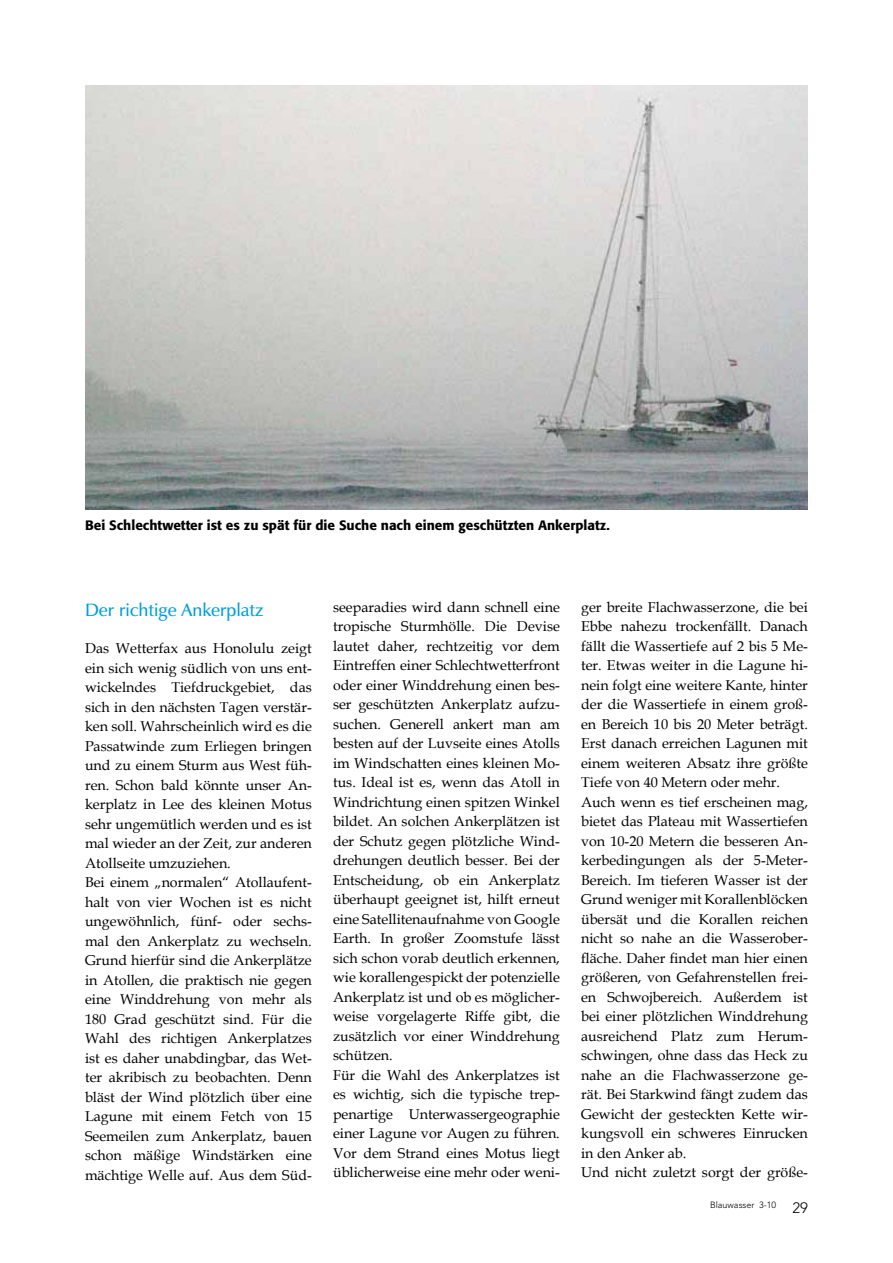
<style>
.page{position:relative;width:893px;height:1263px;background:#fff}
.page>*{position:absolute;margin:0;border:0;box-sizing:border-box;transform-origin:0 0}
.t1{font:600 18px "Zapf Humanist 601 BT";color:#009ee0}
.t2{font:300 15px "Avenir";color:#000}
.t3{font:14.25px/19.5px "Book Antiqua";color:#000}
.t4{font:500 13.5px "Formata";color:#000}
.t5{font:300 9px "Avenir";color:#000}
</style>
<div class="page">
<img style="left:85px;top:85px;width:723px;height:424px">
<p class="t4" style="left:85px;top:517px;width:526px">Bei Schlechtwetter ist es zu spät für die Suche nach einem geschützten Ankerplatz.</p>
<p class="t1" style="left:85px;top:598px;width:180px">Der richtige Ankerplatz</p>
<p class="t3" style="left:85px;top:638px;width:228px">Das Wetterfax aus Honolulu zeigt ein sich wenig südlich von uns ent&shy;wickelndes Tiefdruckgebiet, das sich in den nächsten Tagen verstär&shy;ken soll. Wahrscheinlich wird es die<br>Passatwinde zum Erliegen bringen und zu einem Sturm aus West füh&shy;ren. Schon bald könnte unser An&shy;kerplatz in Lee des kleinen Motus sehr ungemütlich werden und es ist mal wieder an der Zeit, zur anderen<br>Atollseite umzuziehen.<br>Bei einem „normalen“ Atollaufent&shy;halt von vier Wochen ist es nicht ungewöhnlich, fünf- oder sechs&shy;mal den Ankerplatz zu wechseln.<br>Grund hierfür sind die Ankerplätze in Atollen, die praktisch nie gegen eine Winddrehung von mehr als<br>180 Grad geschützt sind. Für die<br>Wahl des richtigen Ankerplatzes ist es daher unabdingbar, das Wet&shy;ter akribisch zu beobachten. Denn bläst der Wind plötzlich über eine<br>Lagune mit einem Fetch von 15<br>Seemeilen zum Ankerplatz, bauen schon mäßige Windstärken eine mächtige Welle auf. Aus dem Süd-</p>
<p class="t3" style="left:333px;top:597px;width:228px">seeparadies wird dann schnell eine tropische Sturmhölle. Die Devise lautet daher, rechtzeitig vor dem Eintreffen einer Schlechtwetterfront oder einer Winddrehung einen bes&shy;ser geschützten Ankerplatz aufzu&shy;suchen. Generell ankert man am besten auf der Luvseite eines Atolls im Windschatten eines kleinen Mo&shy;tus. Ideal ist es, wenn das Atoll in Windrichtung einen spitzen Winkel bildet. An solchen Ankerplätzen ist der Schutz gegen plötzliche Wind&shy;drehungen deutlich besser. Bei der Entscheidung, ob ein Ankerplatz überhaupt geeignet ist, hilft erneut eine Satellitenaufnahme von Google Earth. In großer Zoomstufe lässt sich schon vorab deutlich erkennen, wie korallengespickt der potenzielle Ankerplatz ist und ob es möglicher&shy;weise vorgelagerte Riffe gibt, die zusätzlich vor einer Winddrehung schützen.<br>Für die Wahl des Ankerplatzes ist es wichtig, sich die typische trep&shy;penartige Unterwassergeographie einer Lagune vor Augen zu führen.<br>Vor dem Strand eines Motus liegt üblicherweise eine mehr oder weni-</p>
<p class="t3" style="left:581px;top:597px;width:228px">ger breite Flachwasserzone, die bei Ebbe nahezu trockenfällt. Danach fällt die Wassertiefe auf 2 bis 5 Me&shy;ter. Etwas weiter in die Lagune hi&shy;nein folgt eine weitere Kante, hinter der die Wassertiefe in einem groß&shy;en Bereich 10 bis 20 Meter beträgt.<br>Erst danach erreichen Lagunen mit einem weiteren Absatz ihre größte Tiefe von 40 Metern oder mehr.<br>Auch wenn es tief erscheinen mag, bietet das Plateau mit Wassertiefen von 10-20 Metern die besseren An&shy;kerbedingungen als der 5-Meter-Bereich. Im tieferen Wasser ist der Grund weniger mit Korallenblöcken übersät und die Korallen reichen nicht so nahe an die Wasserober&shy;fläche. Daher findet man hier einen größeren, von Gefahrenstellen frei&shy;en Schwojbereich. Außerdem ist bei einer plötzlichen Winddrehung ausreichend Platz zum Herum&shy;schwingen, ohne dass das Heck zu nahe an die Flachwasserzone ge&shy;rät. Bei Starkwind fängt zudem das Gewicht der gesteckten Kette wir&shy;kungsvoll ein schweres Einrucken in den Anker ab.<br>Und nicht zuletzt sorgt der größe-</p>
<p class="t5" style="left:710px;top:1200px;width:67px">Blauwasser 3-10</p>
<p class="t2" style="left:792px;top:1199px;width:17px">29</p>
</div>
